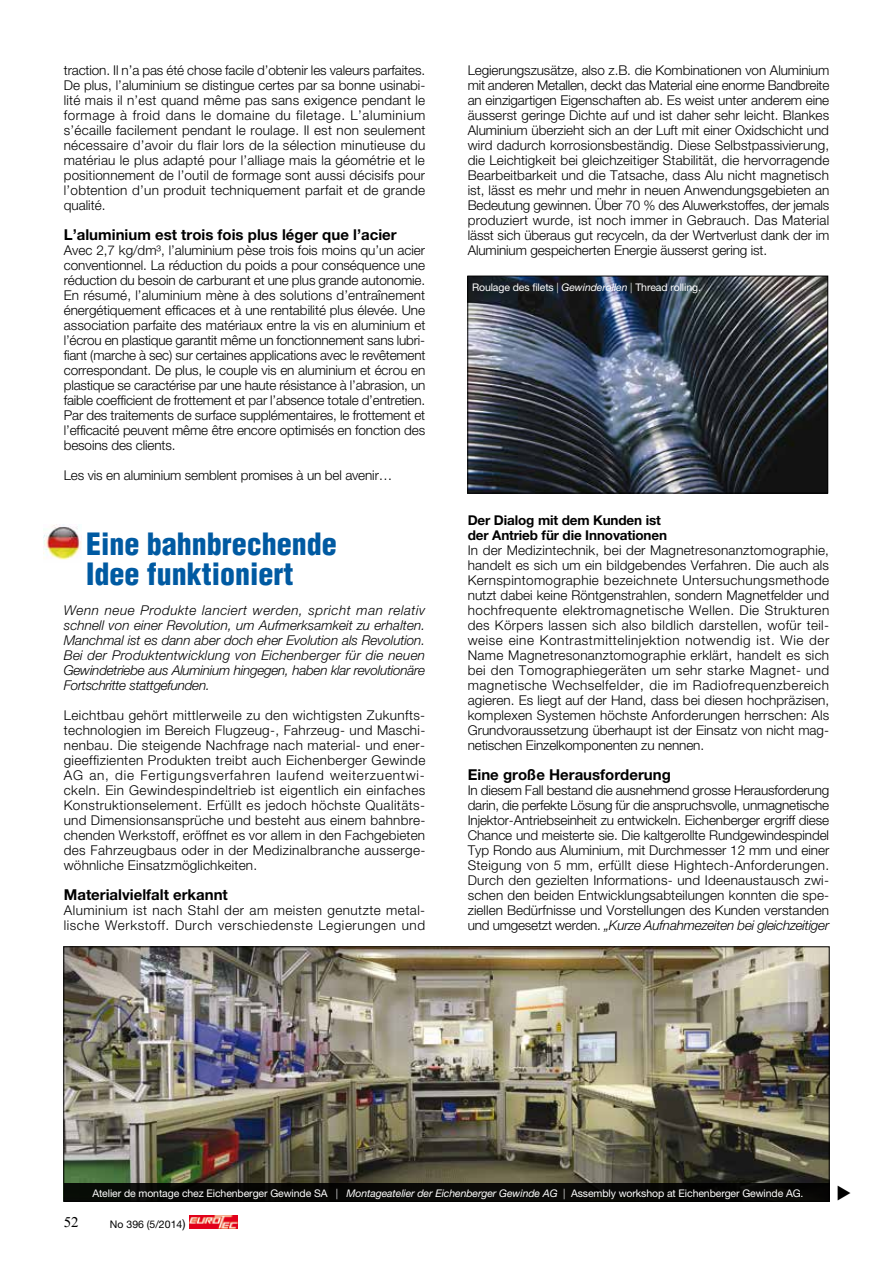
<style>
.page{position:relative;width:893px;height:1263px;background:#fff}
.page>*{position:absolute;margin:0;border:0;box-sizing:border-box;transform-origin:0 0}
.t1{font:900 condensed 30px/30px "Helvetica";color:#005aa2}
.t2{font:700 15px "Helvetica Neue";color:#000}
.t3{font:300 13.5px/15px "Helvetica Neue";letter-spacing:.005em;color:#000;text-align:justify}
.t4{font:italic 300 13.5px/15px "Helvetica Neue";letter-spacing:-.02em;color:#000;text-align:justify}
.t5{font:300 13.5px/15px "Helvetica Neue";letter-spacing:.04em;color:#000}
.t6{font:700 13.5px/15px "Helvetica Neue";letter-spacing:-.01em;color:#000}
.t7{font:10.5px "Helvetica Neue";letter-spacing:-.01em;color:#fff}
.t8{font:10.5px "Helvetica Neue";color:#000}
.s1{font-weight:300}
.s2{font-style:italic}
.s3{font-weight:300;font-style:italic}
.s4{font-size:12px}
</style>
<div class="page">
<svg style="left:189px;top:1215px;width:49px;height:13px"></svg>
<img style="left:190px;top:1215px;width:47px;height:13px">
<img style="left:66px;top:948px;width:761px;height:235px">
<div style="left:64px;top:1183px;width:765px;height:18px;background:#080906"></div>
<img style="left:470px;top:278px;width:356px;height:213px">
<div style="left:468px;top:276px;width:360px;height:217px;border:1px solid #000"></div>
<img style="left:44px;top:524px;width:38px;height:36px">
<p class="t3" style="left:64px;top:62px;width:363px">traction. Il n’a pas été chose facile d’obtenir les valeurs parfaites.<br>De plus, l’aluminium se distingue certes par sa bonne usinabi&shy;lité mais il n’est quand même pas sans exigence pendant le formage à froid dans le domaine du filetage. L’aluminium s’écaille facilement pendant le roulage. Il est non seulement nécessaire d’avoir du flair lors de la sélection minutieuse du matériau le plus adapté pour l’alliage mais la géométrie et le positionnement de l’outil de formage sont aussi décisifs pour l’obtention d’un produit techniquement parfait et de grande qualité.</p>
<p class="t2" style="left:64px;top:225px;width:334px">L’aluminium est trois fois plus léger que l’acier</p>
<p class="t3" style="left:64px;top:242px;width:363px">Avec 2,7 kg/dm³, l’aluminium pèse trois fois moins qu’un acier conventionnel. La réduction du poids a pour conséquence une réduction du besoin de carburant et une plus grande autonomie.<br>En résumé, l’aluminium mène à des solutions d’entraînement énergétiquement efficaces et à une rentabilité plus élevée. Une association parfaite des matériaux entre la vis en aluminium et l’écrou en plastique garantit même un fonctionnement sans lubri&shy;fiant (marche à sec) sur certaines applications avec le revêtement correspondant. De plus, le couple vis en aluminium et écrou en plastique se caractérise par une haute résistance à l’abrasion, un faible coefficient de frottement et par l’absence totale d’entretien.<br>Par des traitements de surface supplémentaires, le frottement et l’efficacité peuvent même être encore optimisés en fonction des besoins des clients.</p>
<p class="t3" style="left:64px;top:467px;width:330px">Les vis en aluminium semblent promises à un bel avenir…</p>
<h1 class="t1" style="left:86px;top:529px;width:252px">Eine bahnbrechende<br>Idee funktioniert</h1>
<p class="t4" style="left:64px;top:602px;width:363px">Wenn neue Produkte lanciert werden, spricht man relativ schnell von einer Revolution, um Aufmerksamkeit zu erhalten.<br>Manchmal ist es dann aber doch eher Evolution als Revolution.<br>Bei der Produktentwicklung von Eichenberger für die neuen Gewindetriebe aus Aluminium hingegen, haben klar revolutionäre Fortschritte stattgefunden.</p>
<p class="t3" style="left:64px;top:707px;width:363px">Leichtbau gehört mittlerweile zu den wichtigsten Zukunfts&shy;technologien im Bereich Flugzeug-, Fahrzeug- und Maschi&shy;nenbau. Die steigende Nachfrage nach material- und ener&shy;gieeffizienten Produkten treibt auch Eichenberger Gewinde AG an, die Fertigungsverfahren laufend weiterzuentwi&shy;ckeln. Ein Gewindespindeltrieb ist eigentlich ein einfaches Konstruktionselement. Erfüllt es jedoch höchste Qualitäts&shy;und Dimensionsansprüche und besteht aus einem bahnbre&shy;chenden Werkstoff, eröffnet es vor allem in den Fachgebieten des Fahrzeugbaus oder in der Medizinalbranche ausserge&shy;wöhnliche Einsatzmöglichkeiten.</p>
<p class="t2" style="left:64px;top:885px;width:166px">Materialvielfalt erkannt</p>
<p class="t5" style="left:64px;top:902px;width:363px">Aluminium ist nach Stahl der am meisten genutzte metal&shy;lische Werkstoff. Durch verschiedenste Legierungen und</p>
<p class="t3" style="left:468px;top:62px;width:363px">Legierungszusätze, also z.B. die Kombinationen von Aluminium mit anderen Metallen, deckt das Material eine enorme Bandbreite an einzigartigen Eigenschaften ab. Es weist unter anderem eine äusserst geringe Dichte auf und ist daher sehr leicht. Blankes Aluminium überzieht sich an der Luft mit einer Oxidschicht und wird dadurch korrosionsbeständig. Diese Selbstpassivierung, die Leichtigkeit bei gleichzeitiger Stabilität, die hervorragende Bearbeitbarkeit und die Tatsache, dass Alu nicht magnetisch ist, lässt es mehr und mehr in neuen Anwendungsgebieten an Bedeutung gewinnen. Über 70 % des Aluwerkstoffes, der jemals produziert wurde, ist noch immer in Gebrauch. Das Material lässt sich überaus gut recyceln, da der Wertverlust dank der im Aluminium gespeicherten Energie äusserst gering ist.</p>
<p class="t7" style="left:472px;top:281px;width:230px">Roulage des filets <span class="s1">|</span> <span class="s2">Gewinderollen</span> <span class="s1">|</span> Thread rolling.</p>
<p class="t6" style="left:468px;top:512px;width:201px">Der Dialog mit dem Kunden ist der Antrieb für die Innovationen</p>
<p class="t3" style="left:468px;top:542px;width:363px">In der Medizintechnik, bei der Magnetresonanztomographie, handelt es sich um ein bildgebendes Verfahren. Die auch als Kernspintomographie bezeichnete Untersuchungsmethode nutzt dabei keine Röntgenstrahlen, sondern Magnetfelder und hochfrequente elektromagnetische Wellen. Die Strukturen des Körpers lassen sich also bildlich darstellen, wofür teil&shy;weise eine Kontrastmittelinjektion notwendig ist. Wie der Name Magnetresonanztomographie erklärt, handelt es sich bei den Tomographiegeräten um sehr starke Magnet- und magnetische Wechselfelder, die im Radiofrequenzbereich agieren. Es liegt auf der Hand, dass bei diesen hochpräzisen, komplexen Systemen höchste Anforderungen herrschen: Als Grundvoraussetzung überhaupt ist der Einsatz von nicht mag&shy;netischen Einzelkomponenten zu nennen.</p>
<p class="t2" style="left:468px;top:765px;width:205px">Eine große Herausforderung</p>
<p class="t3" style="left:468px;top:782px;width:363px">In diesem Fall bestand die ausnehmend grosse Herausforderung darin, die perfekte Lösung für die anspruchsvolle, unmagnetische Injektor-Antriebseinheit zu entwickeln. Eichenberger ergriff diese Chance und meisterte sie. Die kaltgerollte Rundgewindespindel Typ Rondo aus Aluminium, mit Durchmesser 12 mm und einer Steigung von 5 mm, erfüllt diese Hightech-Anforderungen.<br>Durch den gezielten Informations- und Ideenaustausch zwi&shy;schen den beiden Entwicklungsabteilungen konnten die spe&shy;ziellen Bedürfnisse und Vorstellungen des Kunden verstanden und umgesetzt werden. <span class="s2">„Kurze Aufnahmezeiten bei gleichzeitiger</span></p>
<p class="t7" style="left:92px;top:1187px;width:713px">Atelier de montage chez Eichenberger Gewinde SA <span class="s1">|</span> <span class="s2">Montageatelier der Eichenberger Gewinde AG</span> <span class="s3">|</span> Assembly workshop at Eichenberger Gewinde AG.</p>
<p class="t8" style="left:110px;top:1218px;width:77px">No 396 (5/2014<span class="s4">)</span></p>
</div>
